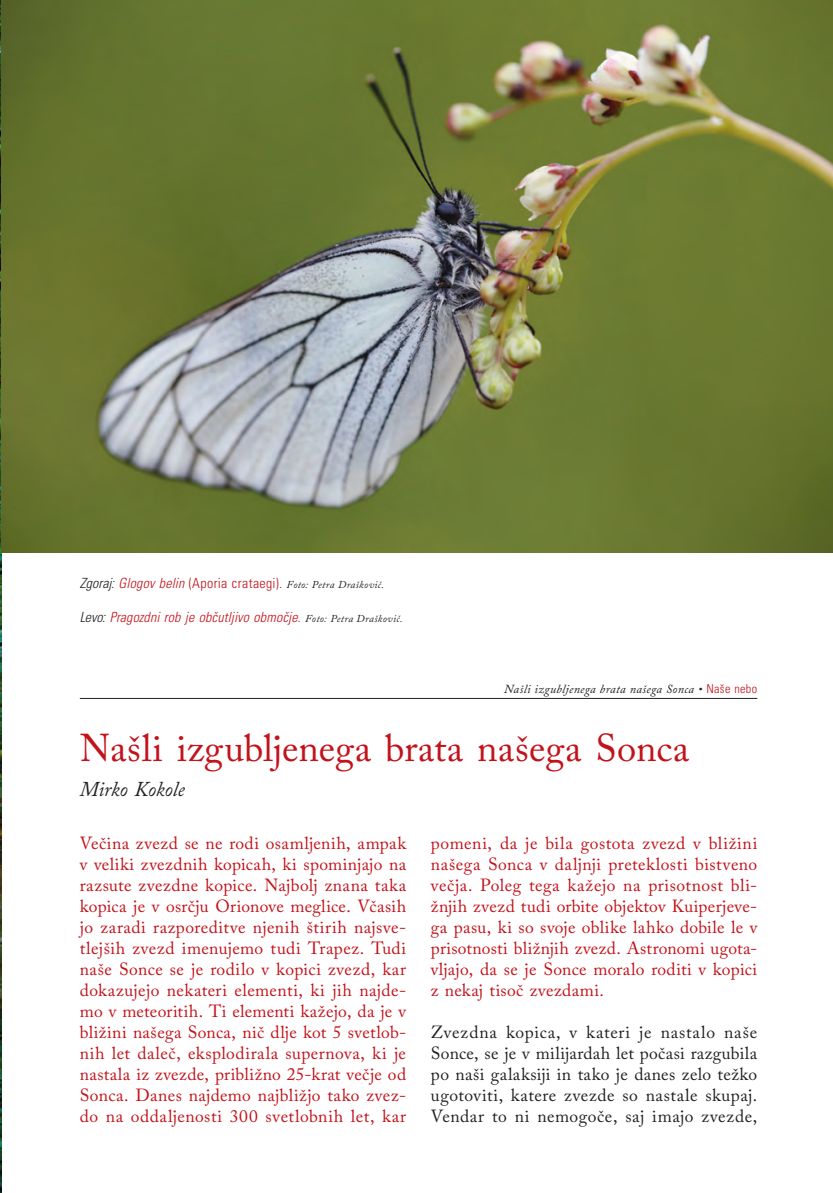
<style>
.page{position:relative;width:833px;height:1193px;background:#fff}
.page>*{position:absolute;margin:0;border:0;box-sizing:border-box;transform-origin:0 0}
.t1{font:38.5px "Adobe Caslon Pro";letter-spacing:.005em;color:#c2121a}
.t2{font:italic 21px "Adobe Caslon Pro";letter-spacing:.005em;color:#231f20;scale:.95 1}
.t3{font:17.5px/21px "Adobe Caslon Pro";letter-spacing:.025em;color:#c2121a;text-align:justify}
.t4{font:17.5px/21px "Adobe Caslon Pro";letter-spacing:.03em;color:#231f20;text-align:justify}
.t5{font:italic 300 condensed 14px "Univers";letter-spacing:.01em;color:#c2121a}
.t6{font:italic 12.25px "Adobe Caslon Pro";letter-spacing:.025em;color:#231f20}
.t7{font:italic 10.5px "Adobe Caslon Pro";letter-spacing:.03em;color:#231f20}
.s1{font-family:"Univers";font-weight:300;font-stretch:condensed;font-size:14px}
.s2{font-family:"Univers";font-weight:300;font-stretch:condensed;font-size:14px;color:#c2121a}
.s3{font-family:"Univers";font-weight:300;font-style:normal;font-stretch:condensed;font-size:14px;color:#c2121a}
.s4{color:#231f20}
.s5{font-family:"Adobe Caslon Pro";font-weight:400;font-stretch:normal;font-size:10.5px;color:#231f20}
.s6{font-family:"Univers";font-weight:300;font-style:normal;font-stretch:condensed;color:#c2121a}
</style>
<div class="page">
<hr style="left:80px;top:698px;width:677px;height:1px;background:#231f20">
<img style="left:0;top:3px;width:2px;height:1188px">
<img style="left:2px;top:0;width:831px;height:552px">
<p class="t7" style="left:80px;top:578px;width:306px"><span class="s1">Zgoraj:</span> <span class="s2">Glogov belin</span> <span class="s3">(Aporia crataegi).</span> Foto: Petra Draškovič.</p>
<p class="t5" style="left:80px;top:608px;width:324px"><span class="s4">Levo:</span> Pragozdni rob je obËutljivo obmoËje. <span class="s5">Foto: Petra Draškovič.</span></p>
<p class="t6" style="left:504px;top:682px;width:254px">Našli izgubljenega brata našega Sonca • <span class="s6">Naše nebo</span></p>
<h1 class="t1" style="left:80px;top:725px;width:610px">Našli izgubljenega brata našega Sonca</h1>
<p class="t2" style="left:80px;top:776px;width:112px">Mirko Kokole</p>
<p class="t3" style="left:80px;top:833px;width:328px">Večina zvezd se ne rodi osamljenih, ampak v veliki zvezdnih kopicah, ki spominjajo na razsute zvezdne kopice. Najbolj znana taka kopica je v osrčju Orionove meglice. Včasih jo zaradi razporeditve njenih štirih najsve&shy;tlejših zvezd imenujemo tudi Trapez. Tudi naše Sonce se je rodilo v kopici zvezd, kar dokazujejo nekateri elementi, ki jih najde&shy;mo v meteoritih. Ti elementi kažejo, da je v bližini našega Sonca, nič dlje kot 5 svetlob&shy;nih let daleč, eksplodirala supernova, ki je nastala iz zvezde, približno 25-krat večje od Sonca. Danes najdemo najbližjo tako zvez&shy;do na oddaljenosti 300 svetlobnih let, kar</p>
<p class="t3" style="left:431px;top:833px;width:328px">pomeni, da je bila gostota zvezd v bližini našega Sonca v daljnji preteklosti bistveno večja. Poleg tega kažejo na prisotnost bli&shy;žnjih zvezd tudi orbite objektov Kuiperjeve&shy;ga pasu, ki so svoje oblike lahko dobile le v prisotnosti bližnjih zvezd. Astronomi ugota&shy;vljajo, da se je Sonce moralo roditi v kopici z nekaj tisoč zvezdami.</p>
<p class="t4" style="left:431px;top:1022px;width:328px">Zvezdna kopica, v kateri je nastalo naše Sonce, se je v milijardah let počasi razgubila po naši galaksiji in tako je danes zelo težko ugotoviti, katere zvezde so nastale skupaj.<br>Vendar to ni nemogoče, saj imajo zvezde,</p>
</div>
